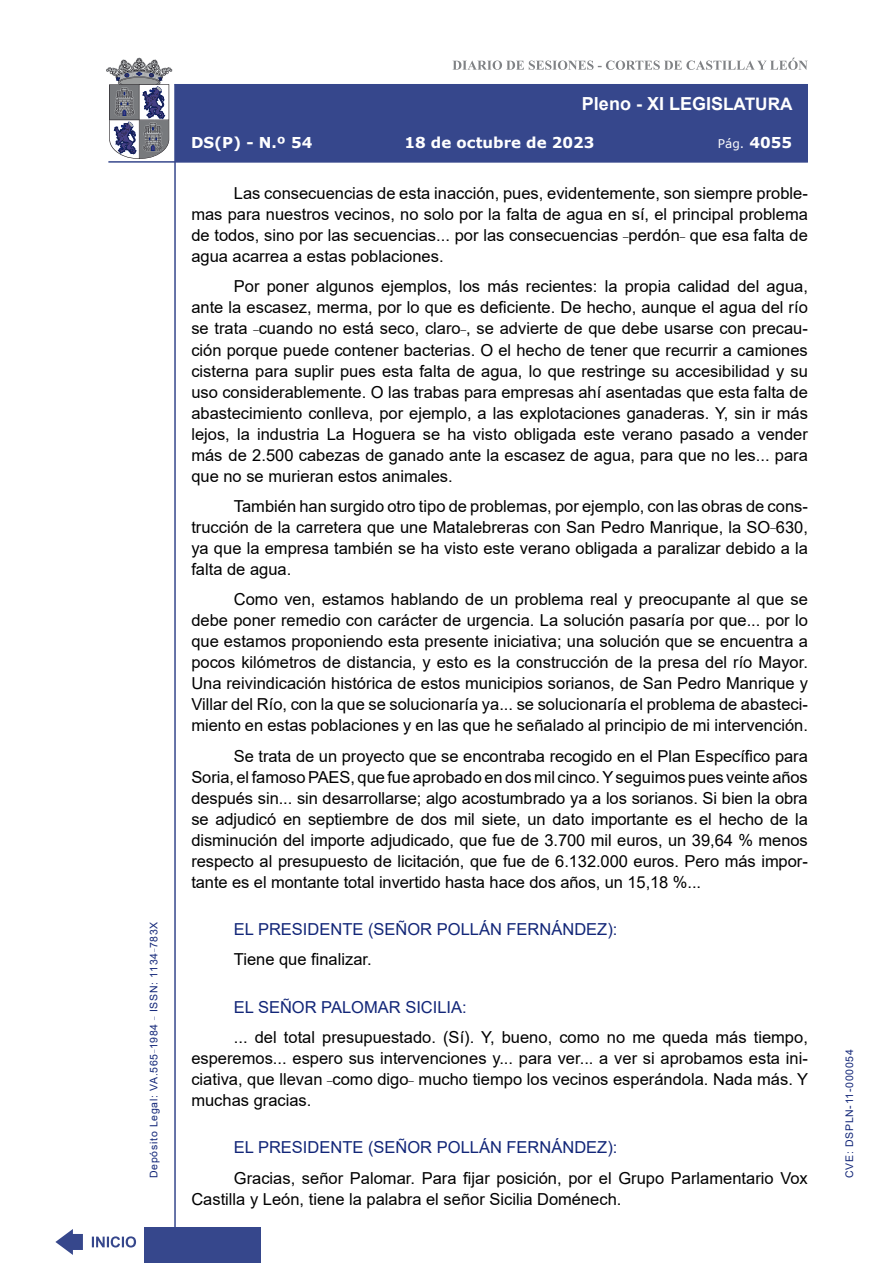
<style>
.page{position:relative;width:893px;height:1263px;background:#fff}
.page>*{position:absolute;margin:0;border:0;box-sizing:border-box;transform-origin:0 0}
.t1{font:700 18px "Arial";color:#fff}
.t2{font:16.5px/21px "Arial";color:#000;text-align:justify}
.Orador{font:16.5px "Arial";color:#122678}
.t3{font:700 15px "Verdana";color:#fff}
.t4{font:12px "Verdana";color:#fff}
.t5{font:10.5px "Arial";letter-spacing:.065em;color:#122678}
.s1{font-size:17.25px}
.s2{font-weight:700;font-size:15px}
</style>
<div class="page">
<svg style="left:452px;top:58px;width:356px;height:12px"></svg>
<hr style="left:174px;top:84px;width:2px;height:1179px;background:#36478c">
<div style="left:144px;top:1227px;width:117px;height:36px;background:#36478c"></div>
<div style="left:175px;top:84px;width:633px;height:78px;background:#36478c"></div>
<hr style="left:108px;top:161px;width:700px;height:2px;background:#36478c">
<svg style="left:92px;top:1236px;width:44px;height:11px"></svg>
<svg style="left:55px;top:1229px;width:28px;height:26px"></svg>
<svg style="left:106px;top:58px;width:66px;height:101px"></svg>
<p class="t5" style="left:146px;top:1178px;width:258px;rotate:-90deg">Depósito Legal: VA.565<sup>_</sup>1984 <sup>_</sup> ISSN: 1134<sup>_</sup>783X</p>
<p class="t1" style="left:582px;top:91px;width:212px">Pleno - XI LEGIS<span class="s1">LATURA</span></p>
<p class="t3" style="left:191px;top:132px;width:123px">DS(P) - N.º 54</p>
<p class="t3" style="left:404px;top:132px;width:191px">18 de octubre de 2023</p>
<p class="t4" style="left:718px;top:135px;width:76px">Pág. <span class="s2">4055</span></p>
<p class="t2" style="left:191px;top:183px;width:618px;text-indent:43px">Las consecuencias de esta inacción, pues, evidentemente, son siempre proble&shy;mas para nuestros vecinos, no solo por la falta de agua en sí, el principal problema de todos, sino por las secuencias... por las consecuencias <sup>_</sup>perdón<sup>_</sup> que esa falta de agua acarrea a estas poblaciones.</p>
<p class="t2" style="left:191px;top:276px;width:618px;text-indent:43px">Por poner algunos ejemplos, los más recientes: la propia calidad del agua, ante la escasez, merma, por lo que es deficiente. De hecho, aunque el agua del río se trata <sup>_</sup>cuando no está seco, claro<sup>_</sup>, se advierte de que debe usarse con precau&shy;ción porque puede contener bacterias. O el hecho de tener que recurrir a camiones cisterna para suplir pues esta falta de agua, lo que restringe su accesibilidad y su uso considerablemente. O las trabas para empresas ahí asentadas que esta falta de abastecimiento conlleva, por ejemplo, a las explotaciones ganaderas. Y, sin ir más lejos, la industria La Hoguera se ha visto obligada este verano pasado a vender más de 2.500 cabezas de ganado ante la escasez de agua, para que no les... para que no se murieran estos animales.</p>
<p class="t2" style="left:191px;top:495px;width:618px;text-indent:43px">También han surgido otro tipo de problemas, por ejemplo, con las obras de cons&shy;trucción de la carretera que une Matalebreras con San Pedro Manrique, la SO<sup>_</sup>630, ya que la empresa también se ha visto este verano obligada a paralizar debido a la falta de agua.</p>
<p class="t2" style="left:191px;top:589px;width:618px;text-indent:43px">Como ven, estamos hablando de un problema real y preocupante al que se debe poner remedio con carácter de urgencia. La solución pasaría por que... por lo que estamos proponiendo esta presente iniciativa; una solución que se encuentra a pocos kilómetros de distancia, y esto es la construcción de la presa del río Mayor.<br>Una reivindicación histórica de estos municipios sorianos, de San Pedro Manrique y Villar del Río, con la que se solucionaría ya... se solucionaría el problema de abasteci&shy;miento en estas poblaciones y en las que he señalado al principio de mi intervención.</p>
<p class="t2" style="left:191px;top:745px;width:618px;text-indent:43px">Se trata de un proyecto que se encontraba recogido en el Plan Específico para Soria, el famoso PAES, que fue aprobado en dos mil cinco. Y seguimos pues veinte años después sin... sin desarrollarse; algo acostumbrado ya a los sorianos. Si bien la obra se adjudicó en septiembre de dos mil siete, un dato importante es el hecho de la disminución del importe adjudicado, que fue de 3.700 mil euros, un 39,64 % menos respecto al presupuesto de licitación, que fue de 6.132.000 euros. Pero más impor&shy;tante es el montante total invertido hasta hace dos años, un 15,18 %...</p>
<p class="Orador" style="left:234px;top:918px;width:385px">EL PRESIDENTE (SEÑOR POLLÁN FERNÁNDEZ):</p>
<p class="t2" style="left:234px;top:949px;width:139px">Tiene que finalizar.</p>
<p class="Orador" style="left:234px;top:995px;width:234px">EL SEÑOR PALOMAR SICILIA:</p>
<p class="t2" style="left:191px;top:1027px;width:618px;text-indent:43px">... del total presupuestado. (Sí). Y, bueno, como no me queda más tiempo, esperemos... espero sus intervenciones y... para ver... a ver si aprobamos esta ini&shy;ciativa, que llevan <sup>_</sup>como digo<sup>_</sup> mucho tiempo los vecinos esperándola. Nada más. Y muchas gracias.</p>
<p class="Orador" style="left:234px;top:1136px;width:385px">EL PRESIDENTE (SEÑOR POLLÁN FERNÁNDEZ):</p>
<p class="t2" style="left:191px;top:1167px;width:618px;text-indent:43px">Gracias, señor Palomar. Para fijar posición, por el Grupo Parlamentario Vox<br>Castilla y León, tiene la palabra el señor Sicilia Doménech.</p>
<p class="t5" style="left:842px;top:1178px;width:130px;rotate:-90deg">CVE: DSPLN-11-000054</p>
</div>
